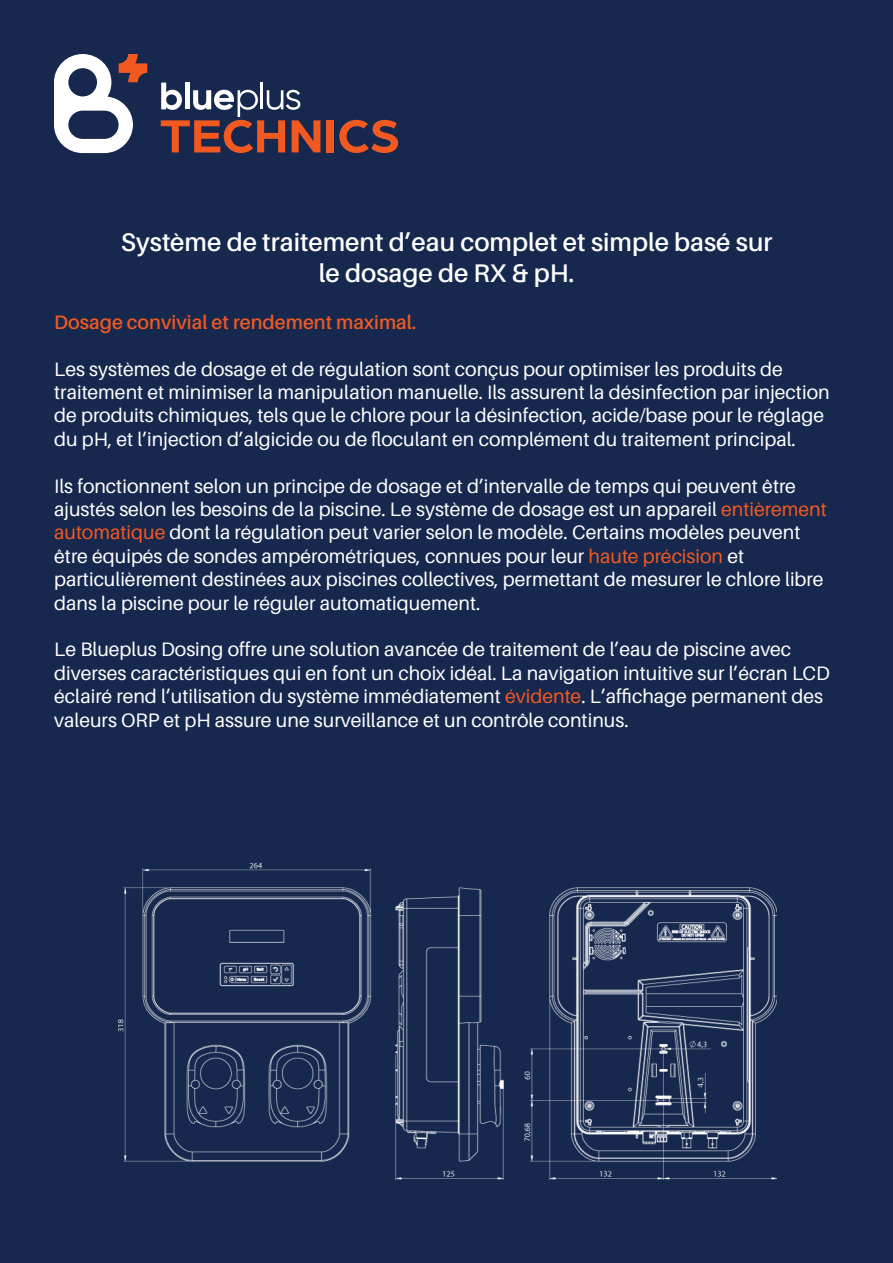
<style>
.page{position:relative;width:893px;height:1263px;background:#17284e}
.page>*{position:absolute;margin:0;border:0;box-sizing:border-box;transform-origin:0 0}
.t1{font:600 25.5px/30.6px "Aileron";color:#fff;text-align:center}
.t2{font:19.5px/23.4px "Aileron";color:#fff}
.t3{font:600 19.5px "Aileron";color:#f15921}
.s1{color:#f15921}
</style>
<div class="page">
<svg style="left:54px;top:54px;width:93px;height:99px"></svg>
<svg style="left:161px;top:83px;width:159px;height:70px"></svg>
<div style="left:327px;top:120px;width:7px;height:32px;background:#f15921"></div>
<svg style="left:339px;top:120px;width:59px;height:33px"></svg>
<img style="left:118px;top:862px;width:658px;height:318px">
<p class="t1" style="left:121px;top:227px;width:653px">Système de traitement d’eau complet et simple basé sur le dosage de RX &amp; pH.</p>
<p class="t3" style="left:54px;top:311px;width:364px">Dosage convivial et rendement maximal.</p>
<p class="t2" style="left:54px;top:357px;width:777px">Les systèmes de dosage et de régulation sont conçus pour optimiser les produits de traitement et minimiser la manipulation manuelle. Ils assurent la désinfection par injection de produits chimiques, tels que le chlore pour la désinfection, acide/base pour le réglage du pH, et l’injection d’algicide ou de floculant en complément du traitement principal.</p>
<p class="t2" style="left:54px;top:474px;width:774px">Ils fonctionnent selon un principe de dosage et d’intervalle de temps qui peuvent être ajustés selon les besoins de la piscine. Le système de dosage est un appareil <span class="s1">entièrement automatique</span> dont la régulation peut varier selon le modèle. Certains modèles peuvent être équipés de sondes ampérométriques, connues pour leur <span class="s1">haute précision</span> et particulièrement destinées aux piscines collectives, permettant de mesurer le chlore libre dans la piscine pour le réguler automatiquement.</p>
<p class="t2" style="left:54px;top:638px;width:777px">Le Blueplus Dosing offre une solution avancée de traitement de l’eau de piscine avec diverses caractéristiques qui en font un choix idéal. La navigation intuitive sur l’écran LCD éclairé rend l’utilisation du système immédiatement <span class="s1">évidente</span>. L’affichage permanent des valeurs ORP et pH assure une surveillance et un contrôle continus.</p>
</div>
